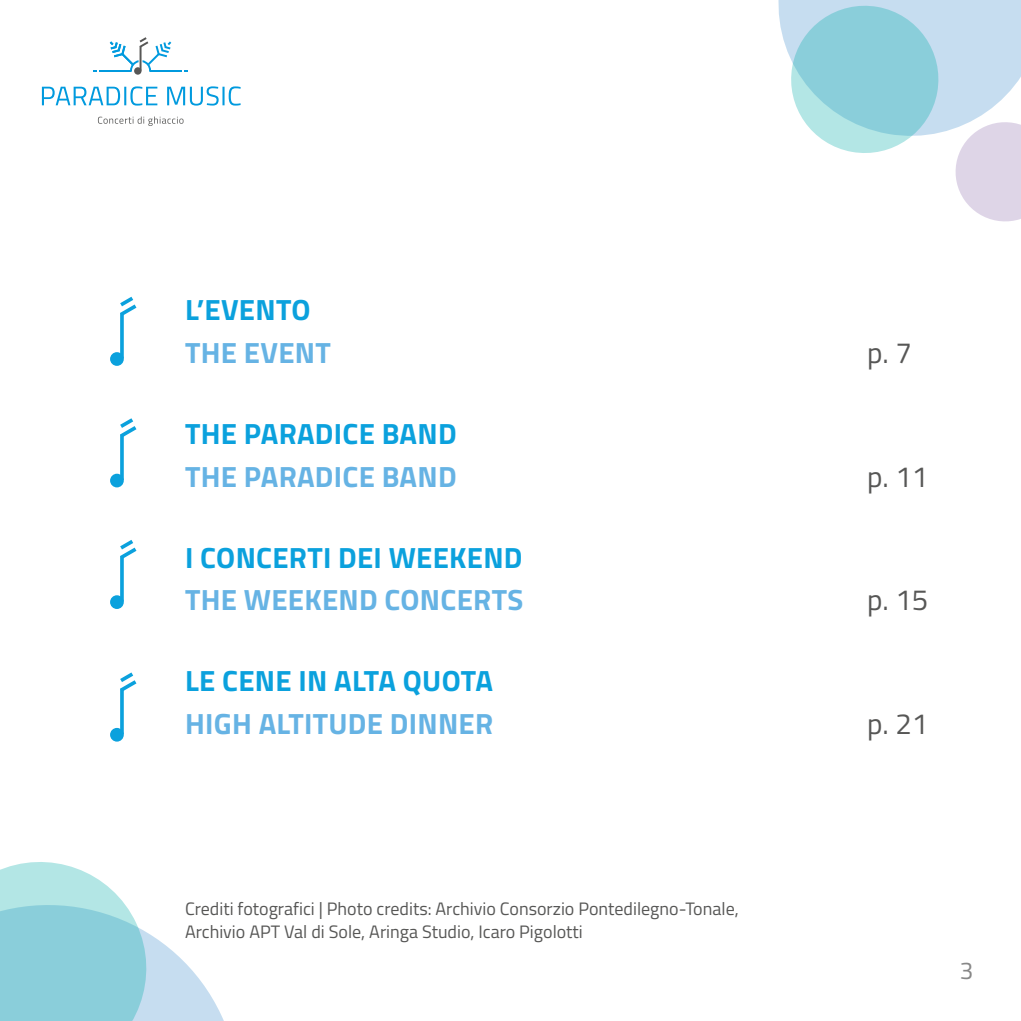
<style>
.page{position:relative;width:1021px;height:1021px;background:#fff}
.page>*{position:absolute;margin:0;border:0;box-sizing:border-box;transform-origin:0 0}
.t1{font:700 29.25px "Titillium Web";letter-spacing:.01em;color:#0ba1dd}
.t2{font:700 29.25px "Titillium Web";letter-spacing:.01em;color:#66b3e4}
.t3{font:29.25px "Titillium Web";color:#575756}
.t4{font:24.3px "Titillium Web";color:#878787}
.t5{font:18px/22.5px "Titillium Web";color:#575756}
</style>
<div class="page">
<svg style="left:0;top:862px;width:224px;height:158px"></svg>
<svg style="left:778px;top:0;width:242px;height:222px"></svg>
<div style="left:110px;top:352px;width:14px;height:14px;background:#0ba1dd;border-radius:50%"></div>
<svg style="left:120px;top:297px;width:16px;height:61px"></svg>
<div style="left:110px;top:473px;width:14px;height:14px;background:#0ba1dd;border-radius:50%"></div>
<svg style="left:120px;top:418px;width:16px;height:62px"></svg>
<div style="left:110px;top:595px;width:14px;height:14px;background:#0ba1dd;border-radius:50%"></div>
<svg style="left:120px;top:540px;width:16px;height:61px"></svg>
<div style="left:110px;top:728px;width:14px;height:13px;background:#0ba1dd;border-radius:50%"></div>
<svg style="left:120px;top:672px;width:16px;height:62px"></svg>
<div style="left:134px;top:67px;width:7px;height:8px;background:#575756;border-radius:50%"></div>
<hr style="left:99px;top:70px;width:32px;height:2px;background:#009ade">
<svg style="left:110px;top:37px;width:61px;height:35px"></svg>
<hr style="left:150px;top:70px;width:32px;height:2px;background:#009ade">
<svg style="left:98px;top:116px;width:85px;height:10px"></svg>
<svg style="left:42px;top:86px;width:199px;height:20px"></svg>
<h1 class="t1" style="left:185px;top:287px;width:127px">L’EVENTO</h1>
<h1 class="t2" style="left:185px;top:330px;width:147px">THE EVENT</h1>
<h1 class="t3" style="left:867px;top:331px;width:46px">p. 7</h1>
<h1 class="t1" style="left:185px;top:411px;width:273px">THE PARADICE BAND</h1>
<h1 class="t2" style="left:185px;top:454px;width:273px">THE PARADICE BAND</h1>
<h1 class="t3" style="left:867px;top:455px;width:62px">p. 11</h1>
<h1 class="t1" style="left:185px;top:535px;width:339px">I CONCERTI DEI WEEKEND</h1>
<h1 class="t2" style="left:185px;top:577px;width:339px">THE WEEKEND CONCERTS</h1>
<h1 class="t3" style="left:867px;top:578px;width:62px">p. 15</h1>
<h1 class="t1" style="left:185px;top:658px;width:309px">LE CENE IN ALTA QUOTA</h1>
<h1 class="t2" style="left:185px;top:701px;width:309px">HIGH ALTITUDE DINNER</h1>
<h1 class="t3" style="left:867px;top:702px;width:62px">p. 21</h1>
<p class="t5" style="left:185px;top:896px;width:555px">Crediti fotografici | Photo credits: Archivio Consorzio Pontedilegno-Tonale,<br>Archivio APT Val di Sole, Aringa Studio, Icaro Pigolotti</p>
<h2 class="t4" style="left:959px;top:952px;width:15px">3</h2>
</div>
